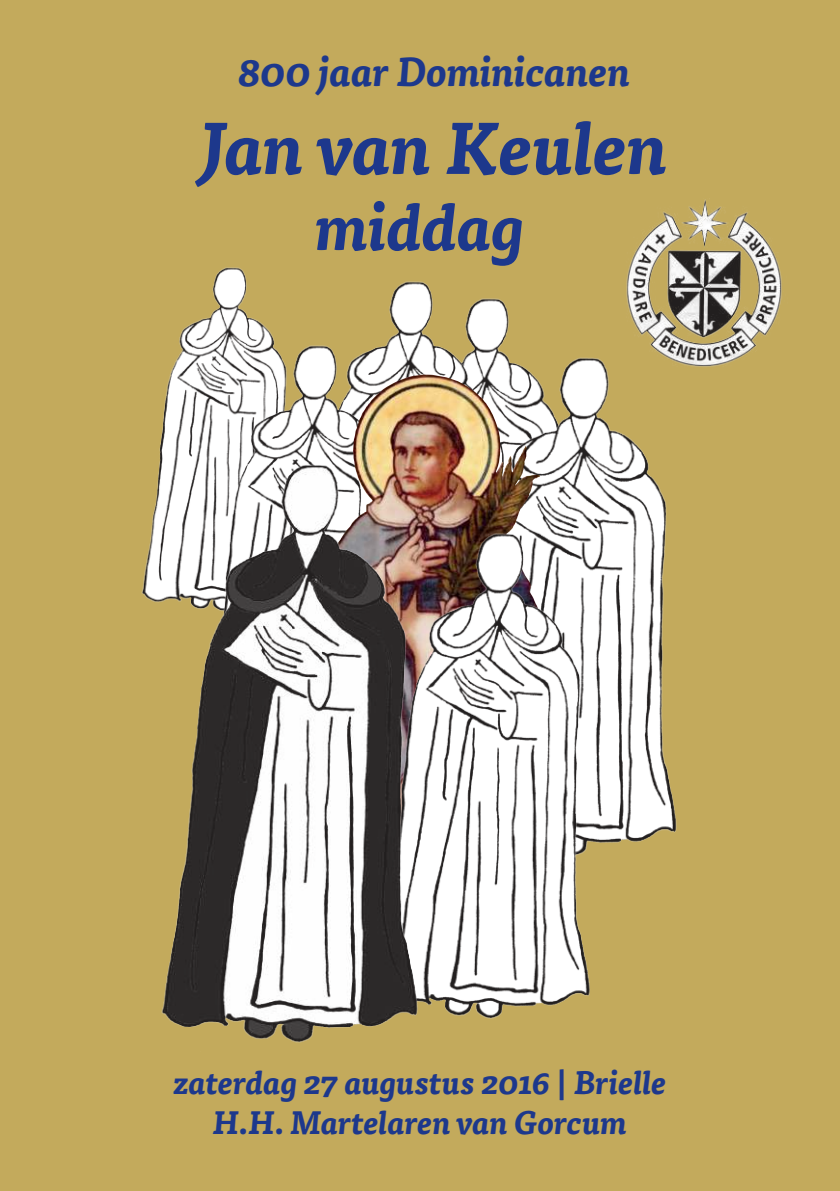
<style>
.page{position:relative;width:840px;height:1191px;background:#fff}
.page>*{position:absolute;margin:0;border:0;box-sizing:border-box;transform-origin:0 0}
.t1{font:italic 700 72px "Tisa Pro";letter-spacing:-.005em;color:#1d388c}
.t2{font:italic 700 64px "Tisa Pro";color:#1d388c}
.t3{font:italic 700 40px "Tisa Pro";color:#1d388c}
.t4{font:italic 700 32px/40px "Tisa Pro";color:#1d388c;text-align:center}
</style>
<div class="page">
<div style="left:0;top:0;width:839px;height:1191px;background:#c3aa5c"></div>
<img style="left:141px;top:267px;width:132px;height:330px">
<img style="left:389px;top:281px;width:120px;height:93px">
<img style="left:443px;top:347px;width:234px;height:496px">
<img style="left:191px;top:336px;width:222px;height:117px">
<img style="left:305px;top:374px;width:222px;height:150px">
<img style="left:439px;top:524px;width:169px;height:495px">
<img style="left:146px;top:453px;width:293px;height:590px">
<img style="left:618px;top:199px;width:164px;height:175px">
<p class="t3" style="left:238px;top:55px;width:393px">800 jaar Dominicanen</p>
<h1 class="t1" style="left:200px;top:118px;width:468px">Jan van Keulen</h1>
<h2 class="t2" style="left:315px;top:200px;width:210px">middag</h2>
<p class="t4" style="left:173px;top:1065px;width:494px">zaterdag 27 augustus 2016 | Brielle<br>H.H. Martelaren van Gorcum</p>
</div>
